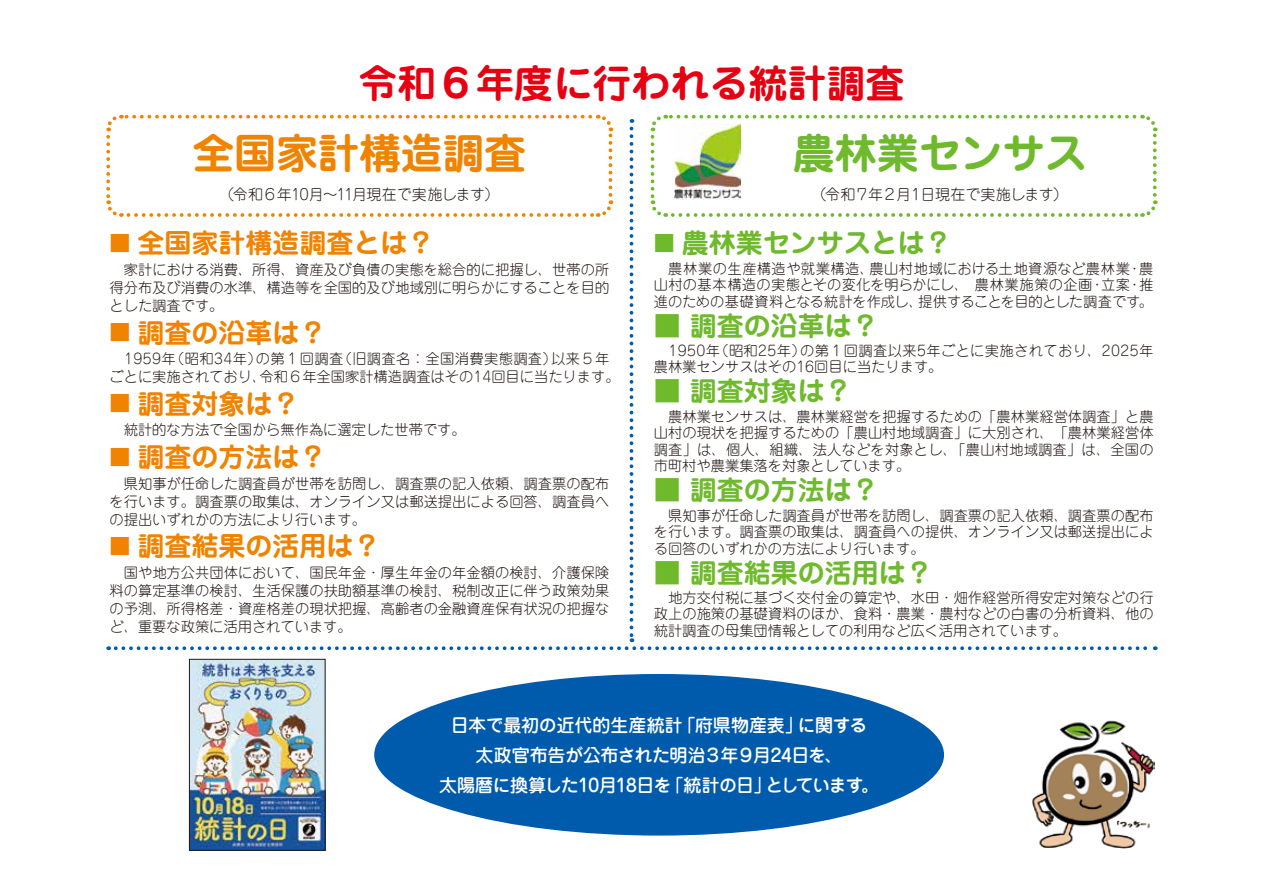
<style>
.page{position:relative;width:1263px;height:893px;background:#fff}
.page>*{position:absolute;margin:0;border:0;box-sizing:border-box;transform-origin:0 0}
.t1{font:700 42px "Jun 501 Pro";letter-spacing:-.01em;color:#f08300}
.t2{font:700 42px "Jun 501 Pro";color:#6fba2c}
.t3{font:700 39px "Jun 501 Pro";color:#e60012}
.t4{font:700 27px "Jun 501 Pro";color:#6fba2c}
.t5{font:700 27px "Jun 501 Pro";color:#f08300}
.t6{font:700 21px "Jun 501 Pro";color:#f08300}
.t7{font:700 21px "Jun 501 Pro";color:#6fba2c}
.t8{font:500 18px "Jun 34 Pro";letter-spacing:-.025em;color:#fff}
.t9{font:300 15px "Jun 101 Pro";letter-spacing:-.04em;color:#221815}
.t10{font:300 15px "Jun 101 Pro";letter-spacing:-.015em;color:#221815}
.t11{font:300 14.25px/16.5px "Jun 101 Pro";color:#221815;text-align:justify}
.t12{font:300 14.25px "Jun 101 Pro";letter-spacing:.025em;color:#221815}
.t13{font:300 14.25px "Jun 101 Pro";letter-spacing:.04em;color:#221815}
.t14{font:300 14.25px "Jun 101 Pro";letter-spacing:.03em;color:#221815}
</style>
<div class="page">
<svg style="left:106px;top:114px;width:1052px;height:536px"></svg>
<img style="left:674px;top:124px;width:67px;height:75px">
<div style="left:374px;top:674px;width:570px;height:162px;background:#005bac;border-radius:50%"></div>
<img style="left:191px;top:661px;width:132px;height:187px">
<div style="left:189px;top:659px;width:136px;height:191px;border:1px solid #221815"></div>
<img style="left:1032px;top:720px;width:122px;height:129px">
<h2 class="t3" style="left:358px;top:52px;width:547px">令和６年度に行われる統計調査</h2>
<h1 class="t2" style="left:793px;top:120px;width:295px">農林業センサス</h1>
<h1 class="t1" style="left:193px;top:120px;width:335px">全国家計構造調査</h1>
<p class="t9" style="left:219px;top:183px;width:281px">（令和６年10月～11月現在で実施します）</p>
<h3 class="t5" style="left:137px;top:222px;width:298px">全国家計構造調査とは?</h3>
<h3 class="t6" style="left:109px;top:226px;width:22px">■</h3>
<p class="t11" style="left:109px;top:259px;width:501px;line-height:18px">　家計における消費、所得、資産及び負債の実態を総合的に把握し、世帯の所得分布及び消費の水準、構造等を全国的及び地域別に明らかにすることを目的とした調査です。</p>
<h3 class="t5" style="left:137px;top:311px;width:190px">調査の沿革は?</h3>
<h3 class="t6" style="left:109px;top:316px;width:22px">■</h3>
<p class="t11" style="left:170px;top:349px;width:93px">（昭和34年）</p>
<p class="t12" style="left:338px;top:348px;width:221px">（旧調査名：全国消費実態調査）</p>
<p class="t11" style="left:256px;top:349px;width:89px">の第１回調査</p>
<p class="t11" style="left:109px;top:349px;width:68px">　1959年</p>
<p class="t11" style="left:551px;top:349px;width:60px">以来５年</p>
<p class="t11" style="left:109px;top:367px;width:158px">ごとに実施されており、</p>
<h3 class="t5" style="left:137px;top:382px;width:163px">調査対象は?</h3>
<p class="t11" style="left:260px;top:367px;width:361px">令和６年全国家計構造調査はその14回目に当たります。</p>
<h3 class="t6" style="left:109px;top:387px;width:22px">■</h3>
<p class="t11" style="left:109px;top:420px;width:358px">　統計的な方法で全国から無作為に選定した世帯です。</p>
<h3 class="t5" style="left:137px;top:435px;width:190px">調査の方法は?</h3>
<h3 class="t6" style="left:109px;top:440px;width:22px">■</h3>
<p class="t11" style="left:109px;top:472px;width:501px;line-height:18px">　県知事が任命した調査員が世帯を訪問し、調査票の記入依頼、調査票の配布を行います。調査票の取集は、オンライン又は郵送提出による回答、調査員への提出いずれかの方法により行います。</p>
<h3 class="t5" style="left:137px;top:524px;width:244px">調査結果の活用は?</h3>
<h3 class="t6" style="left:109px;top:529px;width:22px">■</h3>
<p class="t11" style="left:109px;top:562px;width:501px;line-height:18px">　国や地方公共団体において、国民年金・厚生年金の年金額の検討、介護保険料の算定基準の検討、生活保護の扶助額基準の検討、税制改正に伴う政策効果の予測、所得格差・資産格差の現状把握、高齢者の金融資産保有状況の把握など、重要な政策に活用されています。</p>
<p class="t9" style="left:812px;top:183px;width:101px">（令和７年２月</p>
<p class="t10" style="left:920px;top:183px;width:149px">日現在で実施します(</p>
<p class="t9" style="left:908px;top:183px;width:16px">１</p>
<h3 class="t7" style="left:654px;top:226px;width:22px">■</h3>
<h3 class="t4" style="left:682px;top:222px;width:271px">農林業センサスとは?</h3>
<p class="t14" style="left:869px;top:257px;width:262px">農山村地域における土地資源など農林業</p>
<p class="t13" style="left:654px;top:257px;width:222px">　農林業の生産構造や就業構造、</p>
<p class="t11" style="left:1139px;top:258px;width:16px">農</p>
<p class="t11" style="left:1127px;top:258px;width:16px">・</p>
<p class="t11" style="left:918px;top:275px;width:236px;text-indent:-264px">山村の基本構造の実態とその変化を明らかにし、<br>提供することを目的とした調査です。</p>
<p class="t11" style="left:1101px;top:275px;width:31px">立案</p>
<p class="t13" style="left:975px;top:273px;width:119px">農林業施策の企画</p>
<p class="t11" style="left:1139px;top:275px;width:16px">推</p>
<p class="t11" style="left:1090px;top:275px;width:16px">・</p>
<p class="t11" style="left:1127px;top:275px;width:16px">・</p>
<p class="t11" style="left:654px;top:291px;width:271px">進のための基礎資料となる統計を作成し、</p>
<h3 class="t4" style="left:654px;top:304px;width:226px">■ 調査の沿革は?</h3>
<p class="t12" style="left:800px;top:339px;width:355px">の第１回調査以来5年ごとに実施されており、2025年</p>
<p class="t11" style="left:654px;top:341px;width:290px">　1950 （年 昭和25年）<br>農林業センサスはその16回目に当たります。</p>
<h3 class="t4" style="left:654px;top:370px;width:199px">■ 調査対象は?</h3>
<p class="t11" style="left:654px;top:406px;width:501px">　農林業センサスは、農林業経営を把握するための「農林業経営体調査」と農山村の現状を把握するための「農山村地域調査」に大別され、「農林業経営体調査」は、個人、組織、法人などを対象とし、「農山村地域調査」は、全国の市町村や農業集落を対象としています。</p>
<h3 class="t4" style="left:654px;top:469px;width:226px">■ 調査の方法は?</h3>
<p class="t11" style="left:654px;top:505px;width:501px">　県知事が任命した調査員が世帯を訪問し、調査票の記入依頼、調査票の配布を行います。調査票の取集は、調査員への提供、オンライン又は郵送提出による回答のいずれかの方法により行います。</p>
<h3 class="t4" style="left:654px;top:551px;width:280px">■ 調査結果の活用は?</h3>
<p class="t11" style="left:654px;top:587px;width:501px">　地方交付税に基づく交付金の算定や、水田・畑作経営所得安定対策などの行政上の施策の基礎資料のほか、食料・農業・農村などの白書の分析資料、他の統計調査の母集団情報としての利用など広く活用されています。</p>
<p class="t8" style="left:451px;top:710px;width:233px">日本で最初の近代的生産統計</p>
<p class="t8" style="left:476px;top:740px;width:368px">太政官布告が公布された明治３年９月24日を、</p>
<p class="t8" style="left:765px;top:770px;width:115px">としています。</p>
<p class="t8" style="left:678px;top:710px;width:127px">「府県物産表」</p>
<p class="t8" style="left:798px;top:710px;width:71px">に関する</p>
<p class="t8" style="left:439px;top:770px;width:234px">太陽暦に換算した10月18日を</p>
<p class="t8" style="left:666px;top:770px;width:107px">「統計の日」</p>
</div>
